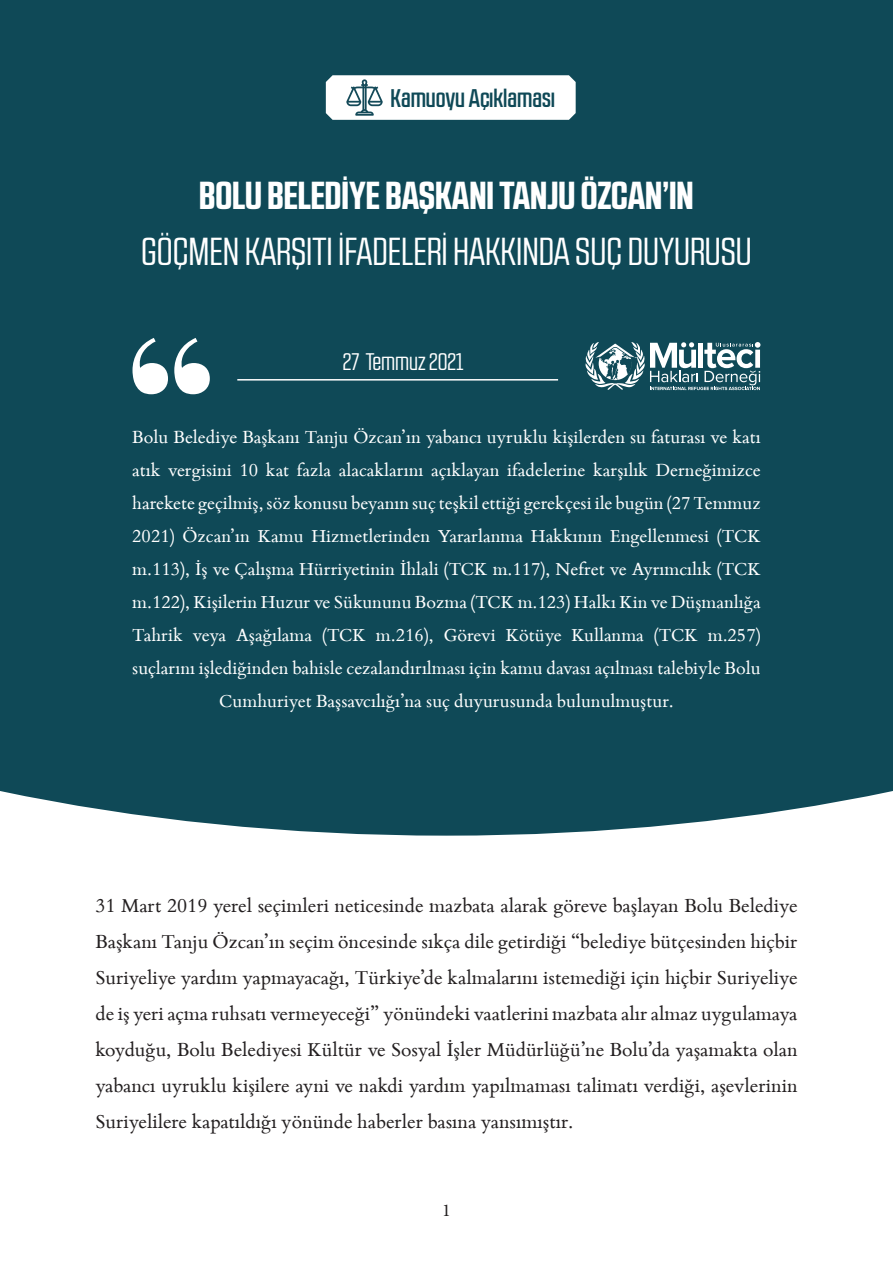
<style>
.page{position:relative;width:893px;height:1263px;background:#fff}
.page>*{position:absolute;margin:0;border:0;box-sizing:border-box;transform-origin:0 0}
.t1{font:39px "RB No 2.1 a";color:#fff}
.t2{font:700 39px "RB No 2.1 a";color:#fff}
.t3{font:500 25.5px "RB No 2.1 a";color:#0f4957}
.t4{font:24px "RB No 2.1 a";color:#fff}
.t5{font:21px/36px "Bembo Book MT Pro";color:#231f20;text-align:justify}
.DENEME{font:19.5px/33px "Bembo Book MT Pro";color:#fff;text-align:center}
.t6{font:18px "Minion Pro";color:#231f20}
</style>
<div class="page">
<div style="left:0;top:0;width:893px;height:836px;background:#0f4957"></div>
<svg style="left:585px;top:342px;width:175px;height:48px"></svg>
<hr style="left:237px;top:379px;width:321px;height:2px;background:#fff">
<svg style="left:132px;top:338px;width:78px;height:56px"></svg>
<svg style="left:326px;top:75px;width:250px;height:45px"></svg>
<p class="t3" style="left:390px;top:84px;width:166px">Kamuoyu Açıklaması</p>
<p class="t2" style="left:199px;top:173px;width:496px">BOLU BELEDİYE BAŞKANI TANJU ÖZCAN’IN</p>
<p class="t1" style="left:141px;top:230px;width:612px">GÖÇMEN KARŞITI İFADELERİ HAKKINDA SUÇ DUYURUSU</p>
<p class="t4" style="left:343px;top:348px;width:122px">27 Temmuz 2021</p>
<p class="DENEME" style="left:132px;top:420px;width:630px">Bolu Belediye Başkanı Tanju Özcan’ın yabancı uyruklu kişilerden su faturası ve katı atık vergisini 10 kat fazla alacaklarını açıklayan ifadelerine karşılık Derneğimizce harekete geçilmiş, söz konusu beyanın suç teşkil ettiği gerekçesi ile bugün (27 Temmuz 2021) Özcan’ın Kamu Hizmetlerinden Yararlanma Hakkının Engellenmesi (TCK m.113), İş ve Çalışma Hürriyetinin İhlali (TCK m.117), Nefret ve Ayrımcılık (TCK m.122), Kişilerin Huzur ve Sükununu Bozma (TCK m.123) Halkı Kin ve Düşmanlığa Tahrik veya Aşağılama (TCK m.216), Görevi Kötüye Kullanma (TCK m.257) suçlarını işlediğinden bahisle cezalandırılması için kamu davası açılması talebiyle Bolu Cumhuriyet Başsavcılığı’na suç duyurusunda bulunulmuştur.</p>
<p class="t5" style="left:95px;top:887px;width:704px">31 Mart 2019 yerel seçimleri neticesinde mazbata alarak göreve başlayan Bolu Belediye Başkanı Tanju Özcan’ın seçim öncesinde sıkça dile getirdiği “belediye bütçesinden hiçbir Suriyeliye yardım yapmayacağı, Türkiye’de kalmalarını istemediği için hiçbir Suriyeliye de iş yeri açma ruhsatı vermeyeceği” yönündeki vaatlerini mazbata alır almaz uygulamaya koyduğu, Bolu Belediyesi Kültür ve Sosyal İşler Müdürlüğü’ne Bolu’da yaşamakta olan yabancı uyruklu kişilere ayni ve nakdi yardım yapılmaması talimatı verdiği, aşevlerinin Suriyelilere kapatıldığı yönünde haberler basına yansımıştır.</p>
<p class="t6" style="left:442px;top:1198px;width:10px">1</p>
</div>
